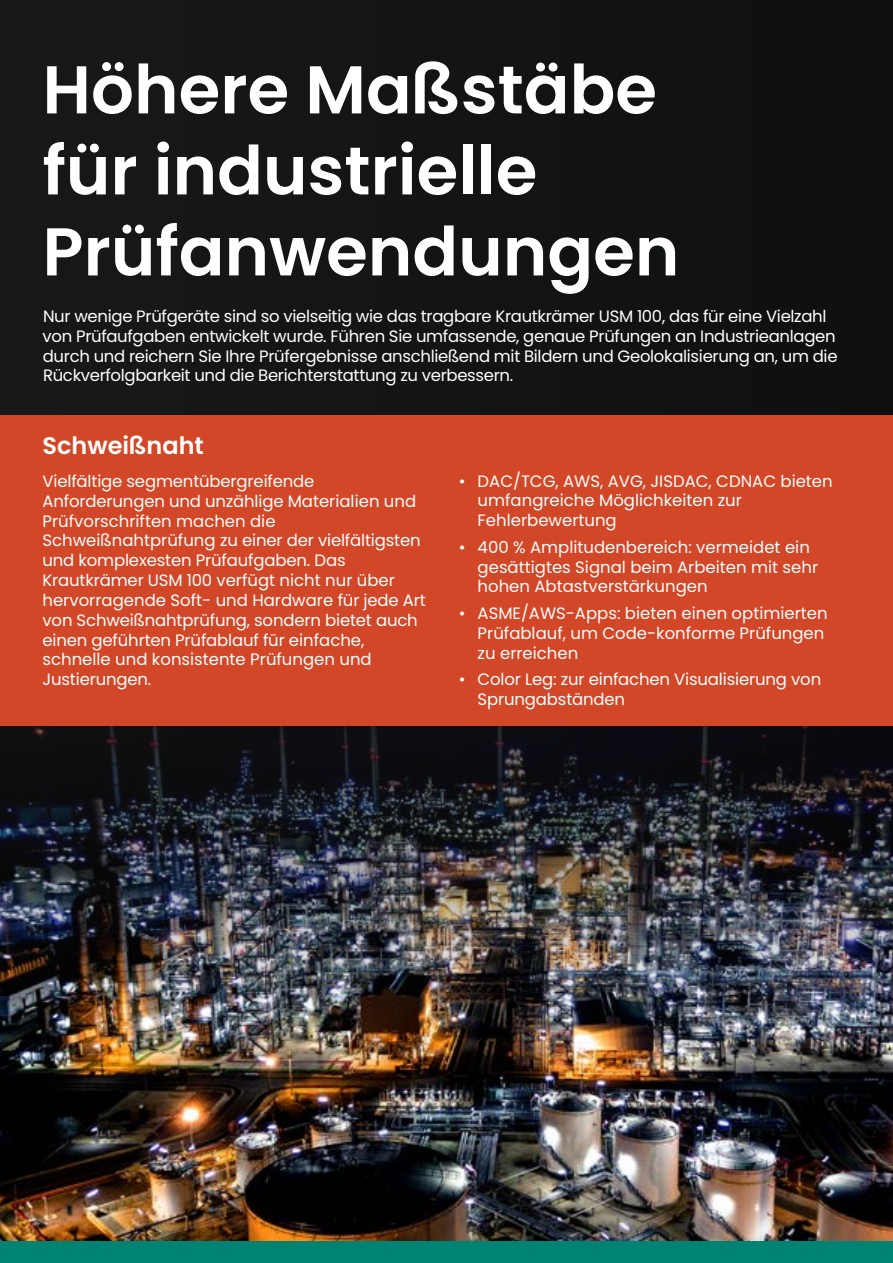
<style>
.page{position:relative;width:893px;height:1263px;background:#141414}
.page>*{position:absolute;margin:0;border:0;box-sizing:border-box;transform-origin:0 0}
.t1{font:600 67.5px/81px "Poppins";color:#fff}
.t2{font:600 24px "Poppins";color:#fff}
.t3{font:16.5px/19.8px "Poppins";letter-spacing:-.01em;color:#fff}
</style>
<div class="page">
<img style="left:0;top:726px;width:893px;height:516px">
<div style="left:0;top:1242px;width:893px;height:21px;background:#018374"></div>
<div style="left:0;top:415px;width:893px;height:311px;background:#d14727"></div>
<h1 class="t1" style="left:43px;top:50px;width:638px">Höhere Maßstäbe für industrielle<br>Prüfanwendungen</h1>
<p class="t3" style="left:43px;top:306px;width:796px">Nur wenige Prüfgeräte sind so vielseitig wie das tragbare Krautkrämer USM 100, das für eine Vielzahl von Prüfaufgaben entwickelt wurde. Führen Sie umfassende, genaue Prüfungen an Industrieanlagen durch und reichern Sie Ihre Prüfergebnisse anschließend mit Bildern und Geolokalisierung an, um die Rückverfolgbarkeit und die Berichterstattung zu verbessern.</p>
<h2 class="t2" style="left:43px;top:431px;width:163px">Schweißnaht</h2>
<p class="t3" style="left:43px;top:471px;width:385px">Vielfältige segmentübergreifende Anforderungen und unzählige Materialien und Prüfvorschriften machen die Schweißnahtprüfung zu einer der vielfältigsten und komplexesten Prüfaufgaben. Das Krautkrämer USM 100 verfügt nicht nur über hervorragende Soft- und Hardware für jede Art von Schweißnahtprüfung, sondern bietet auch einen geführten Prüfablauf für einfache, schnelle und konsistente Prüfungen und Justierungen.</p>
<p class="t3" style="left:478px;top:471px;width:357px;text-indent:-19px">• DAC/TCG, AWS, AVG, JISDAC, CDNAC bieten umfangreiche Möglichkeiten zur<br>Fehlerbewertung</p>
<p class="t3" style="left:478px;top:537px;width:342px;text-indent:-19px">• 400 % Amplitudenbereich: vermeidet ein gesättigtes Signal beim Arbeiten mit sehr hohen Abtastverstärkungen</p>
<p class="t3" style="left:478px;top:603px;width:351px;text-indent:-19px">• ASME/AWS-Apps: bieten einen optimierten<br>Prüfablauf, um Code-konforme Prüfungen zu erreichen</p>
<p class="t3" style="left:478px;top:669px;width:345px;text-indent:-19px">• Color Leg: zur einfachen Visualisierung von<br>Sprungabständen</p>
</div>
